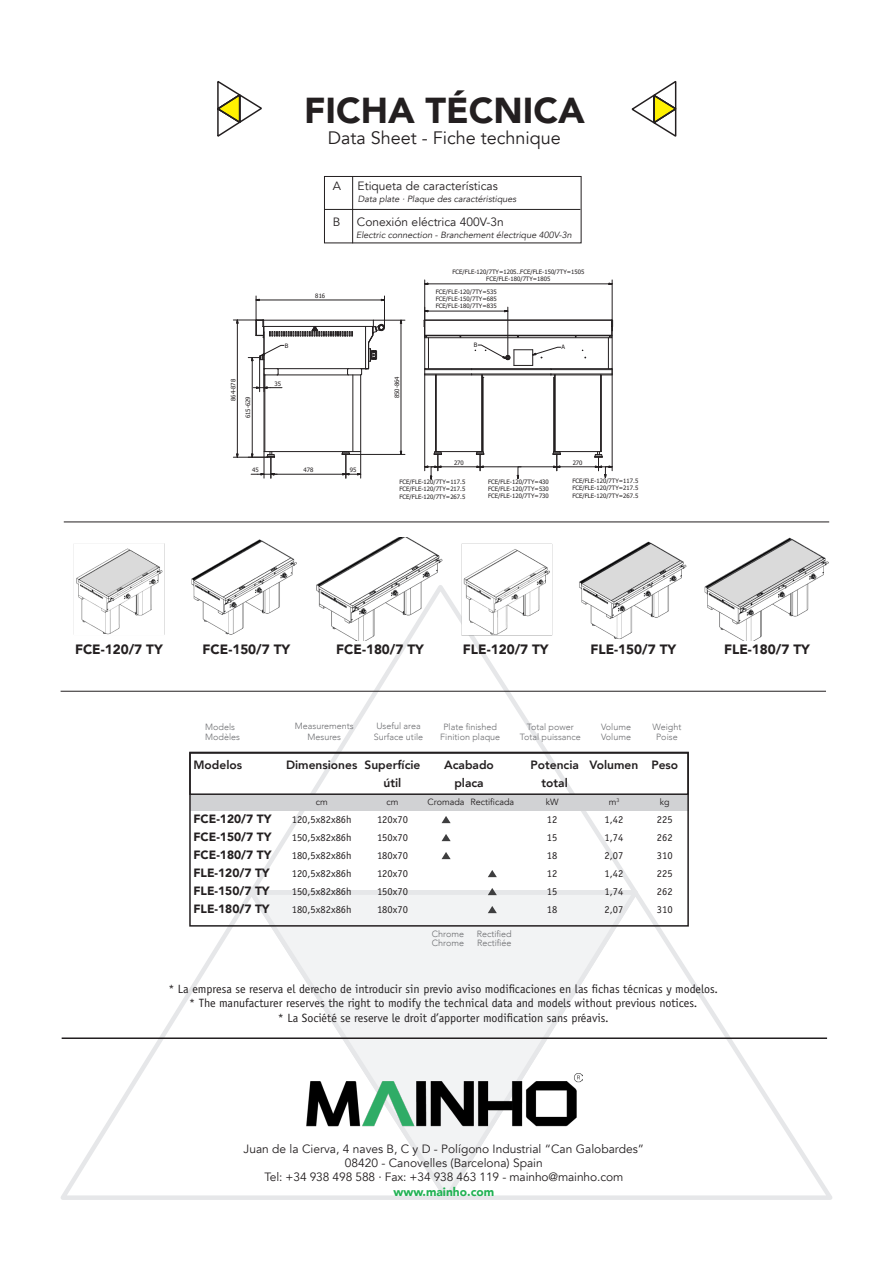
<style>
.page{position:relative;width:893px;height:1263px;background:#fff}
.page>*{position:absolute;margin:0;border:0;box-sizing:border-box;transform-origin:0 0}
.t1{font:900 36px "Avenir";color:#231f20}
.t2{font:18px "Avenir";color:#231f20}
.t3{font:900 13.5px "Avenir";color:#231f20}
.t4{font:12px "Officina Sans Std";color:#231f20}
.t5{font:12px "Avenir";color:#231f20}
.t6{font:800 12px "Avenir";color:#231f20}
.models_-_quadre{font:900 12px "Avenir";color:#231f20}
.t7{font:900 12px "Avenir";color:#21b253}
.t8{font:10.5px "Officina Sans Std";color:#231f20}
.t9{font:300 9px "Avenir";color:#6c6d70}
.t10{font:italic 9px "Avenir";color:#231f20}
.t11{font:9px "Avenir";color:#231f20}
.t12{font:6px/7.2px "Tahoma";letter-spacing:.005em;color:#231f20;text-align:justify}
</style>
<div class="page">
<svg style="left:61px;top:898px;width:771px;height:302px"></svg>
<svg style="left:243px;top:898px;width:398px;height:302px"></svg>
<svg style="left:245px;top:584px;width:398px;height:314px"></svg>
<hr style="left:428px;top:311px;width:77px;height:1px;background:#231f20">
<hr style="left:508px;top:307px;width:1px;height:51px;background:#231f20">
<hr style="left:428px;top:284px;width:181px;height:1px;background:#231f20">
<hr style="left:612px;top:280px;width:1px;height:46px;background:#231f20">
<hr style="left:424px;top:280px;width:1px;height:58px;background:#231f20">
<hr style="left:401px;top:323px;width:1px;height:128px;background:#231f20">
<hr style="left:373px;top:320px;width:32px;height:1px;background:#231f20">
<hr style="left:349px;top:454px;width:56px;height:1px;background:#231f20">
<svg style="left:233px;top:296px;width:153px;height:182px"></svg>
<svg style="left:423px;top:319px;width:191px;height:161px"></svg>
<img style="left:73px;top:543px;width:92px;height:92px">
<img style="left:452px;top:543px;width:109px;height:96px">
<img style="left:191px;top:539px;width:115px;height:101px">
<img style="left:571px;top:541px;width:116px;height:99px">
<img style="left:317px;top:537px;width:125px;height:103px">
<img style="left:705px;top:537px;width:123px;height:103px">
<div style="left:190px;top:795px;width:499px;height:16px;background:#d1d2d4"></div>
<svg style="left:488px;top:870px;width:9px;height:7px"></svg>
<svg style="left:488px;top:888px;width:9px;height:7px"></svg>
<svg style="left:488px;top:906px;width:9px;height:7px"></svg>
<svg style="left:442px;top:816px;width:9px;height:7px"></svg>
<svg style="left:442px;top:834px;width:9px;height:7px"></svg>
<svg style="left:442px;top:852px;width:9px;height:7px"></svg>
<div style="left:189px;top:752px;width:500px;height:43px;border:2px solid #231f20"></div>
<div style="left:189px;top:752px;width:500px;height:175px;border:2px solid #231f20"></div>
<hr style="left:62px;top:1037px;width:765px;height:2px;background:#231f20">
<hr style="left:61px;top:691px;width:765px;height:1px;background:#231f20">
<hr style="left:64px;top:522px;width:765px;height:1px;background:#231f20">
<img style="left:306px;top:1074px;width:276px;height:53px">
<svg style="left:217px;top:81px;width:45px;height:56px"></svg>
<svg style="left:631px;top:81px;width:46px;height:56px"></svg>
<hr style="left:324px;top:209px;width:256px;height:1px;background:#231f20">
<div style="left:324px;top:176px;width:257px;height:67px;border:1px solid #231f20"></div>
<hr style="left:352px;top:176px;width:1px;height:67px;background:#231f20">
<p class="t1" style="left:304px;top:79px;width:282px">FICHA TÉCNICA</p>
<p class="t2" style="left:328px;top:127px;width:235px">Data Sheet - Fiche technique</p>
<p class="t5" style="left:333px;top:178px;width:10px">A</p>
<p class="t5" style="left:358px;top:178px;width:142px">Etiqueta de características</p>
<p class="t10" style="left:358px;top:193px;width:160px">Data plate · Plaque des caractéristiques</p>
<p class="t5" style="left:333px;top:214px;width:9px">B</p>
<p class="t5" style="left:357px;top:214px;width:148px">Conexión eléctrica 400V-3n</p>
<p class="t10" style="left:356px;top:229px;width:217px">Electric connection - Branchement électrique 400V-3n</p>
<p class="t12" style="left:533px;top:234px;width:5px">A</p>
<p class="t12" style="left:315px;top:293px;width:11px">816</p>
<p class="t12" style="left:452px;top:268px;width:133px;text-align:center">FCE/FLE-120/7TY=1205..FCE/FLE-150/7TY=1505<br>FCE/FLE-180/7TY=1805</p>
<p class="t12" style="left:436px;top:288px;width:62px">FCE/FLE-120/7TY=535<br>FCE/FLE-150/7TY=685<br>FCE/FLE-180/7TY=835</p>
<p class="t12" style="left:230px;top:401px;width:23px;rotate:-90deg">864-878</p>
<p class="t12" style="left:245px;top:418px;width:23px;rotate:-90deg">615-629</p>
<p class="t12" style="left:285px;top:342px;width:5px">B</p>
<p class="t12" style="left:474px;top:342px;width:5px">B</p>
<p class="t12" style="left:274px;top:380px;width:8px">35</p>
<p class="t12" style="left:394px;top:398px;width:23px;rotate:-90deg">850-864</p>
<p class="t12" style="left:562px;top:344px;width:5px">A</p>
<p class="t12" style="left:252px;top:467px;width:8px">45</p>
<p class="t12" style="left:303px;top:467px;width:11px">478</p>
<p class="t12" style="left:350px;top:467px;width:8px">95</p>
<p class="t12" style="left:454px;top:459px;width:11px">270</p>
<p class="t12" style="left:573px;top:459px;width:11px">270</p>
<p class="t12" style="left:399px;top:479px;width:67px">FCE/FLE-120/7TY=117.5<br>FCE/FLE-120/7TY=217.5<br>FCE/FLE-120/7TY=267.5</p>
<p class="t12" style="left:488px;top:478px;width:62px">FCE/FLE-120/7TY=430<br>FCE/FLE-120/7TY=530<br>FCE/FLE-120/7TY=730</p>
<p class="t12" style="left:572px;top:478px;width:67px">FCE/FLE-120/7TY=117.5<br>FCE/FLE-120/7TY=217.5<br>FCE/FLE-120/7TY=267.5</p>
<p class="t3" style="left:75px;top:638px;width:89px">FCE-120/7 TY</p>
<p class="t3" style="left:203px;top:638px;width:89px">FCE-150/7 TY</p>
<p class="t3" style="left:336px;top:638px;width:89px">FCE-180/7 TY</p>
<p class="t3" style="left:463px;top:638px;width:87px">FLE-120/7 TY</p>
<p class="t3" style="left:590px;top:638px;width:87px">FLE-150/7 TY</p>
<p class="t3" style="left:724px;top:638px;width:87px">FLE-180/7 TY</p>
<p class="t9" style="left:205px;top:721px;width:31px">Models</p>
<p class="t9" style="left:205px;top:732px;width:36px">Modèles</p>
<p class="t6" style="left:193px;top:756px;width:50px">Modelos</p>
<p class="models_-_quadre" style="left:193px;top:809px;width:79px">FCE-120/7 TY</p>
<p class="models_-_quadre" style="left:193px;top:827px;width:79px">FCE-150/7 TY</p>
<p class="models_-_quadre" style="left:193px;top:845px;width:79px">FCE-180/7 TY</p>
<p class="models_-_quadre" style="left:193px;top:863px;width:78px">FLE-120/7 TY</p>
<p class="models_-_quadre" style="left:193px;top:881px;width:78px">FLE-150/7 TY</p>
<p class="models_-_quadre" style="left:193px;top:899px;width:78px">FLE-180/7 TY</p>
<p class="t9" style="left:295px;top:721px;width:60px">Measurements</p>
<p class="t9" style="left:307px;top:731px;width:35px">Mesures</p>
<p class="t9" style="left:376px;top:721px;width:46px">Useful area</p>
<p class="t9" style="left:374px;top:731px;width:51px">Surface utile</p>
<p class="t9" style="left:443px;top:721px;width:55px">Plate finished</p>
<p class="t9" style="left:440px;top:732px;width:62px">Finition plaque</p>
<p class="t9" style="left:527px;top:721px;width:48px">Total power</p>
<p class="t9" style="left:520px;top:732px;width:63px">Total puissance</p>
<p class="t9" style="left:601px;top:721px;width:32px">Volume</p>
<p class="t9" style="left:601px;top:732px;width:32px">Volume</p>
<p class="t9" style="left:652px;top:721px;width:30px">Weight</p>
<p class="t9" style="left:656px;top:732px;width:23px">Poise</p>
<p class="t6" style="left:364px;top:756px;width:58px">Superfície</p>
<p class="t6" style="left:384px;top:774px;width:19px">útil</p>
<p class="t11" style="left:386px;top:797px;width:14px">cm</p>
<p class="t8" style="left:377px;top:813px;width:32px">120x70</p>
<p class="t8" style="left:377px;top:831px;width:32px">150x70</p>
<p class="t8" style="left:377px;top:849px;width:32px">180x70</p>
<p class="t8" style="left:377px;top:867px;width:32px">120x70</p>
<p class="t8" style="left:377px;top:885px;width:32px">150x70</p>
<p class="t8" style="left:377px;top:903px;width:32px">180x70</p>
<p class="t6" style="left:286px;top:756px;width:73px">Dimensiones</p>
<p class="t11" style="left:316px;top:797px;width:14px">cm</p>
<p class="t8" style="left:292px;top:813px;width:61px">120,5x82x86h</p>
<p class="t8" style="left:292px;top:831px;width:61px">150,5x82x86h</p>
<p class="t8" style="left:292px;top:849px;width:61px">180,5x82x86h</p>
<p class="t8" style="left:292px;top:867px;width:61px">120,5x82x86h</p>
<p class="t8" style="left:292px;top:885px;width:61px">150,5x82x86h</p>
<p class="t8" style="left:292px;top:903px;width:61px">180,5x82x86h</p>
<p class="t6" style="left:444px;top:756px;width:51px">Acabado</p>
<p class="t6" style="left:454px;top:774px;width:31px">placa</p>
<p class="t6" style="left:530px;top:756px;width:50px">Potencia</p>
<p class="t6" style="left:542px;top:774px;width:28px">total</p>
<p class="t11" style="left:428px;top:797px;width:39px">Cromada</p>
<p class="t11" style="left:470px;top:797px;width:45px">Rectificada</p>
<p class="t11" style="left:546px;top:797px;width:14px">kW</p>
<p class="t8" style="left:547px;top:813px;width:12px">12</p>
<p class="t8" style="left:547px;top:831px;width:12px">15</p>
<p class="t8" style="left:547px;top:849px;width:12px">18</p>
<p class="t8" style="left:547px;top:867px;width:12px">12</p>
<p class="t8" style="left:547px;top:885px;width:12px">15</p>
<p class="t8" style="left:547px;top:903px;width:12px">18</p>
<p class="t6" style="left:589px;top:756px;width:50px">Volumen</p>
<p class="t11" style="left:609px;top:797px;width:12px">m<sup>3</sup></p>
<p class="t8" style="left:604px;top:813px;width:20px">1,42</p>
<p class="t8" style="left:604px;top:831px;width:20px">1,74</p>
<p class="t8" style="left:604px;top:849px;width:20px">2,07</p>
<p class="t8" style="left:604px;top:867px;width:20px">1,42</p>
<p class="t8" style="left:604px;top:885px;width:20px">1,74</p>
<p class="t8" style="left:604px;top:903px;width:20px">2,07</p>
<p class="t6" style="left:651px;top:756px;width:28px">Peso</p>
<p class="t11" style="left:660px;top:797px;width:11px">kg</p>
<p class="t8" style="left:657px;top:813px;width:17px">225</p>
<p class="t8" style="left:657px;top:831px;width:17px">262</p>
<p class="t8" style="left:657px;top:849px;width:17px">310</p>
<p class="t8" style="left:657px;top:867px;width:17px">225</p>
<p class="t8" style="left:657px;top:885px;width:17px">262</p>
<p class="t8" style="left:657px;top:903px;width:17px">310</p>
<p class="t9" style="left:432px;top:928px;width:34px">Chrome</p>
<p class="t9" style="left:432px;top:937px;width:34px">Chrome</p>
<p class="t9" style="left:477px;top:928px;width:37px">Rectified</p>
<p class="t9" style="left:477px;top:937px;width:36px">Rectifiée</p>
<p class="t4" style="left:168px;top:982px;width:551px">* La empresa se reserva el derecho de introducir sin previo aviso modificaciones en las fichas técnicas y modelos.</p>
<p class="t4" style="left:189px;top:996px;width:510px">* The manufacturer reserves the right to modify the technical data and models without previous notices.</p>
<p class="t4" style="left:278px;top:1010px;width:332px">* La Société se reserve le droit d’apporter modification sans préavis.</p>
<p class="t5" style="left:244px;top:1141px;width:402px">Juan de la Cierva, 4 naves B, C y D - Polígono Industrial “Can Galobardes”</p>
<p class="t5" style="left:345px;top:1155px;width:200px">08420 - Canovelles (Barcelona) Spain</p>
<p class="t5" style="left:264px;top:1170px;width:360px">Tel: +34 938 498 588 · Fax: +34 938 463 119 - mainho@mainho.com</p>
<p class="t7" style="left:393px;top:1181px;width:102px">www.mainho.com</p>
</div>
